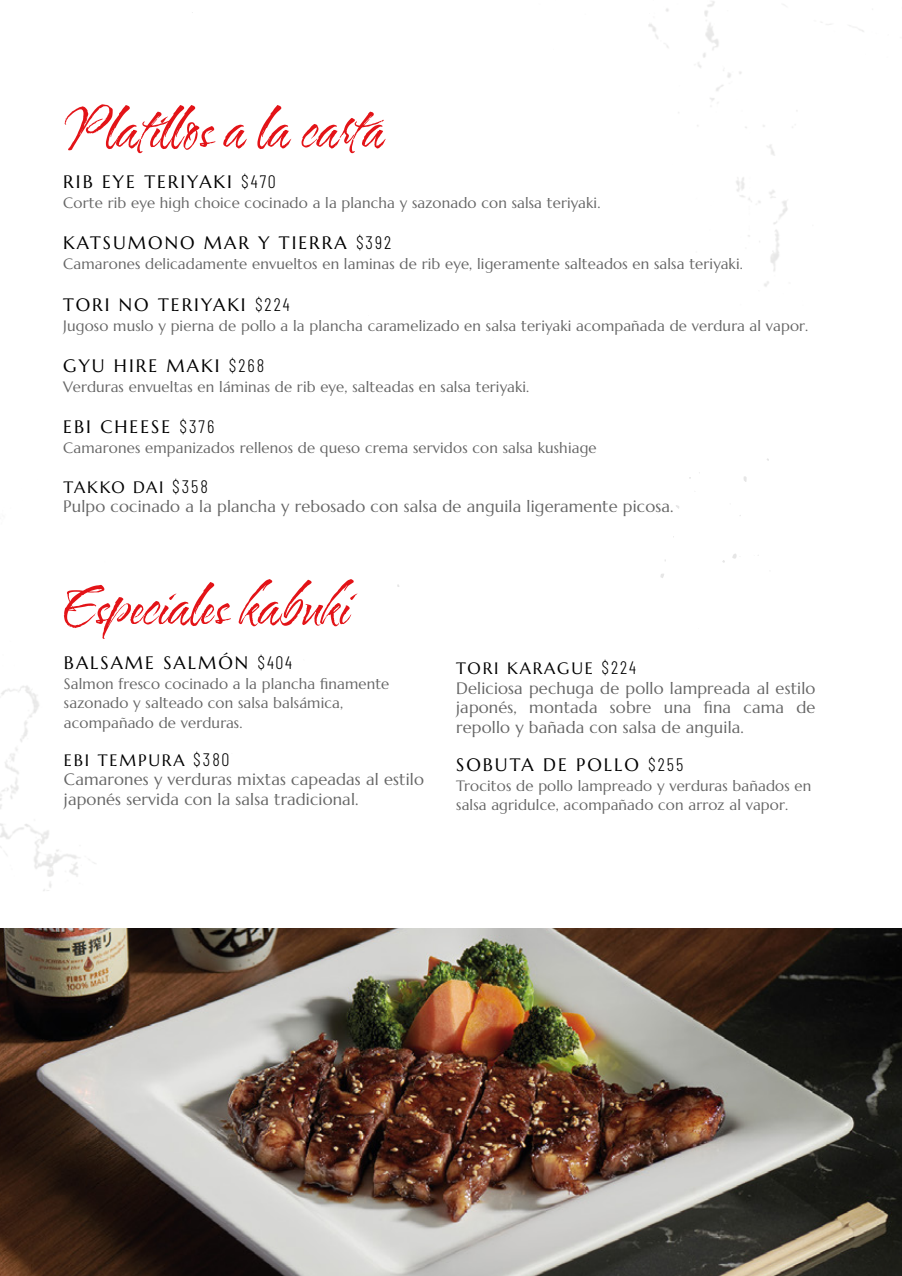
<style>
.page{position:relative;width:902px;height:1276px;background:#fff}
.page>*{position:absolute;margin:0;border:0;box-sizing:border-box;transform-origin:0 0}
.t1{font:52.5px "Water Brush";color:#e31317}
.t2{font:18px "Marcellus";letter-spacing:.11em;color:#000}
.t3{font:16.5px/19.5px "Marcellus";letter-spacing:.01em;color:rgb(0 0 0/.6)}
.t4{font:15px/19.5px "Marcellus";letter-spacing:.01em;color:rgb(0 0 0/.6)}
.s1{font-family:"Barlow Condensed";font-weight:300}
.s2{color:#000}
.s3{font-family:"Barlow Condensed";font-weight:300;font-size:18px;color:#000}
</style>
<div class="page">
<img style="left:0;top:686px;width:96px;height:205px">
<img style="left:648px;top:1px;width:202px;height:286px">
<svg style="left:743px;top:476px;width:3px;height:6px"></svg>
<svg style="left:660px;top:574px;width:4px;height:4px"></svg>
<svg style="left:732px;top:554px;width:5px;height:5px"></svg>
<img style="left:706px;top:162px;width:80px;height:90px">
<img style="left:0;top:928px;width:901px;height:348px">
<h1 class="t1" style="left:66px;top:87px;width:319px">Platillos a la carta</h1>
<p class="t2" style="left:63px;top:171px;width:213px">RIB EYE TERIYAKI <span class="s1">$470</span></p>
<p class="t4" style="left:63px;top:193px;width:538px">Corte rib eye high choice cocinado a la plancha y sazonado con salsa teriyaki.</p>
<p class="t2" style="left:63px;top:232px;width:329px">KATSUMONO MAR Y TIERRA <span class="s1">$392</span></p>
<p class="t4" style="left:63px;top:254px;width:681px">Camarones delicadamente envueltos en laminas de rib eye, ligeramente salteados en salsa teriyaki.</p>
<p class="t2" style="left:63px;top:294px;width:228px">TORI NO TERIYAKI <span class="s1">$224</span></p>
<p class="t4" style="left:63px;top:316px;width:746px">Jugoso muslo y pierna de pollo a la plancha caramelizado en salsa teriyaki acompañada de verdura al vapor.</p>
<p class="t2" style="left:63px;top:355px;width:202px">GYU HIRE MAKI <span class="s1">$268</span></p>
<p class="t4" style="left:63px;top:377px;width:467px">Verduras envueltas en láminas de rib eye, salteadas en salsa teriyaki.</p>
<p class="t2" style="left:63px;top:415px;width:152px">EBI CHEESE <span class="s1">$376</span></p>
<p class="t4" style="left:63px;top:438px;width:535px">Camarones empanizados rellenos de queso crema servidos con salsa kushiage</p>
<p class="t3" style="left:63px;top:477px;width:611px"><span class="s2">TAKKO DAI</span> <span class="s3">$358<br></span>Pulpo cocinado a la plancha y rebosado con salsa de anguila ligeramente picosa.</p>
<h1 class="t1" style="left:63px;top:564px;width:287px">Especiales kabuki</h1>
<p class="t2" style="left:64px;top:652px;width:229px">BALSAME SALMÓN <span class="s1">$404</span></p>
<p class="t4" style="left:64px;top:674px;width:327px">Salmon fresco cocinado a la plancha finamente sazonado y salteado con salsa balsámica, acompañado de verduras.</p>
<p class="t3" style="left:64px;top:750px;width:361px"><span class="s2">EBI TEMPURA</span> <span class="s3">$380<br></span>Camarones y verduras mixtas capeadas al estilo japonés servida con la salsa tradicional.</p>
<p class="t3" style="left:456px;top:658px;width:361px"><span class="s2">TORI KARAGUE</span> <span class="s3">$224<br></span>Deliciosa pechuga de pollo lampreada al estilo japonés, montada sobre una fina cama de repollo y bañada con salsa de anguila.</p>
<p class="t2" style="left:456px;top:754px;width:228px">SOBUTA DE POLLO <span class="s1">$255</span></p>
<p class="t4" style="left:456px;top:776px;width:356px">Trocitos de pollo lampreado y verduras bañados en salsa agridulce, acompañado con arroz al vapor.</p>
</div>
